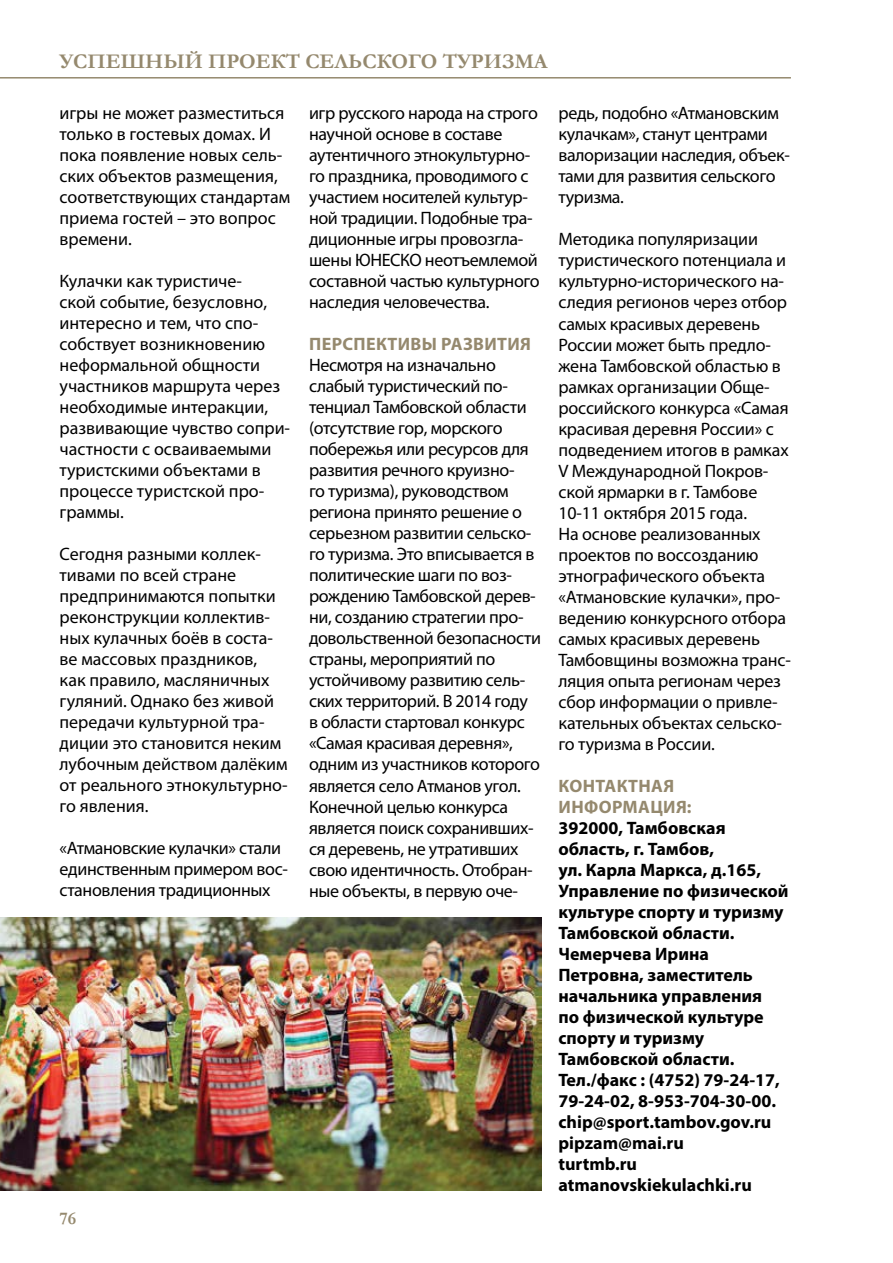
<style>
.page{position:relative;width:893px;height:1263px;background:#fff}
.page>*{position:absolute;margin:0;border:0;box-sizing:border-box;transform-origin:0 0}
.t1{font:700 21px "Garamond";color:#95896e}
.t2{font:18px/21px "Myriad Pro";letter-spacing:-.01em;color:#000}
.t3{font:700 18px/21px "Myriad Pro";color:#000}
.t4{font:700 18px/21px "Myriad Pro";letter-spacing:.02em;color:#95896e}
.t5{font:700 18px "Garamond";color:#95896e}
</style>
<div class="page">
<hr style="left:0;top:77px;width:791px;height:2px;background:#95896e">
<img style="left:0;top:917px;width:541px;height:273px">
<p class="t1" style="left:60px;top:47px;width:490px">УСПЕШНЫЙ ПРОЕКТ СЕЛЬСКОГО ТУРИЗМА</p>
<p class="t2" style="left:60px;top:102px;width:232px">игры не может разместиться только в гостевых домах. И пока появление новых сель&shy;ских объектов размещения, соответствующих стандартам приема гостей – это вопрос времени.</p>
<p class="t2" style="left:60px;top:270px;width:232px">Кулачки как туристиче-<br>ской событие, безусловно, интересно и тем, что спо&shy;собствует возникновению неформальной общности участников маршрута через необходимые интеракции, развивающие чувство сопри&shy;частности с осваиваемыми туристскими объектами в процессе туристской про&shy;граммы.</p>
<p class="t2" style="left:60px;top:543px;width:230px">Сегодня разными коллек&shy;тивами по всей стране предпринимаются попытки реконструкции коллектив&shy;ных кулачных боёв в соста&shy;ве массовых праздников, как правило, масляничных гуляний. Однако без живой передачи культурной тра&shy;диции это становится неким лубочным действом далёким от реального этнокультурно&shy;го явления.</p>
<p class="t2" style="left:60px;top:837px;width:230px">«Атмановские кулачки» стали единственным примером вос&shy;становления традиционных</p>
<p class="t5" style="left:60px;top:1206px;width:18px">76</p>
<p class="t2" style="left:309px;top:102px;width:232px">игр русского народа на строго научной основе в составе аутентичного этнокультурно&shy;го праздника, проводимого с участием носителей культур&shy;ной традиции. Подобные тра&shy;диционные игры провозгла&shy;шены ЮНЕСКО неотъемлемой составной частью культурного наследия человечества.</p>
<p class="t4" style="left:309px;top:333px;width:223px">ПЕРСПЕКТИВЫ РАЗВИТИЯ</p>
<p class="t2" style="left:309px;top:354px;width:234px">Несмотря на изначально слабый туристический по&shy;тенциал Тамбовской области (отсутствие гор, морского побережья или ресурсов для развития речного круизно-<br>го туризма), руководством региона принято решение о серьезном развитии сельско&shy;го туризма. Это вписывается в политические шаги по воз&shy;рождению Тамбовской дерев&shy;ни, созданию стратегии про&shy;довольственной безопасности страны, мероприятий по устойчивому развитию сель&shy;ских территорий. В 2014 году в области стартовал конкурс «Самая красивая деревня», одним из участников которого является село Атманов угол.<br>Конечной целью конкурса является поиск сохранивших&shy;ся деревень, не утративших свою идентичность. Отобран&shy;ные объекты, в первую оче-</p>
<p class="t2" style="left:558px;top:103px;width:233px">редь, подобно «Атмановским кулачкам», станут центрами валоризации наследия, объек&shy;тами для развития сельского туризма.</p>
<p class="t2" style="left:558px;top:229px;width:234px">Методика популяризации туристического потенциала и культурно-исторического на&shy;следия регионов через отбор самых красивых деревень<br>России может быть предло&shy;жена Тамбовской областью в рамках организации Обще&shy;российского конкурса «Самая красивая деревня России» с подведением итогов в рамках<br>V Международной Покров&shy;ской ярмарки в г. Тамбове<br>10-11 октября 2015 года.<br>На основе реализованных проектов по воссозданию этнографического объекта «Атмановские кулачки», про&shy;ведению конкурсного отбора самых красивых деревень<br>Тамбовщины возможна транс&shy;ляция опыта регионам через сбор информации о привле&shy;кательных объектах сельско&shy;го туризма в России.</p>
<p class="t4" style="left:559px;top:774px;width:135px">КОНТАКТНАЯ<br>ИНФОРМАЦИЯ:</p>
<p class="t3" style="left:558px;top:816px;width:232px">392000, Тамбовская область, г. Тамбов,<br>ул. Карла Маркса, д.165,<br>Управление по физической культуре спорту и туризму<br>Тамбовской области.<br>Чемерчева Ирина<br>Петровна, заместитель начальника управления<br>по физической культуре спорту и туризму<br>Тамбовской области.<br>Тел./факс : (4752) 79-24-17,<br>79-24-02, 8-953-704-30-00. chip@sport.tambov.gov.ru pipzam@mai.ru<br>turtmb.ru atmanovskiekulachki.ru</p>
</div>
